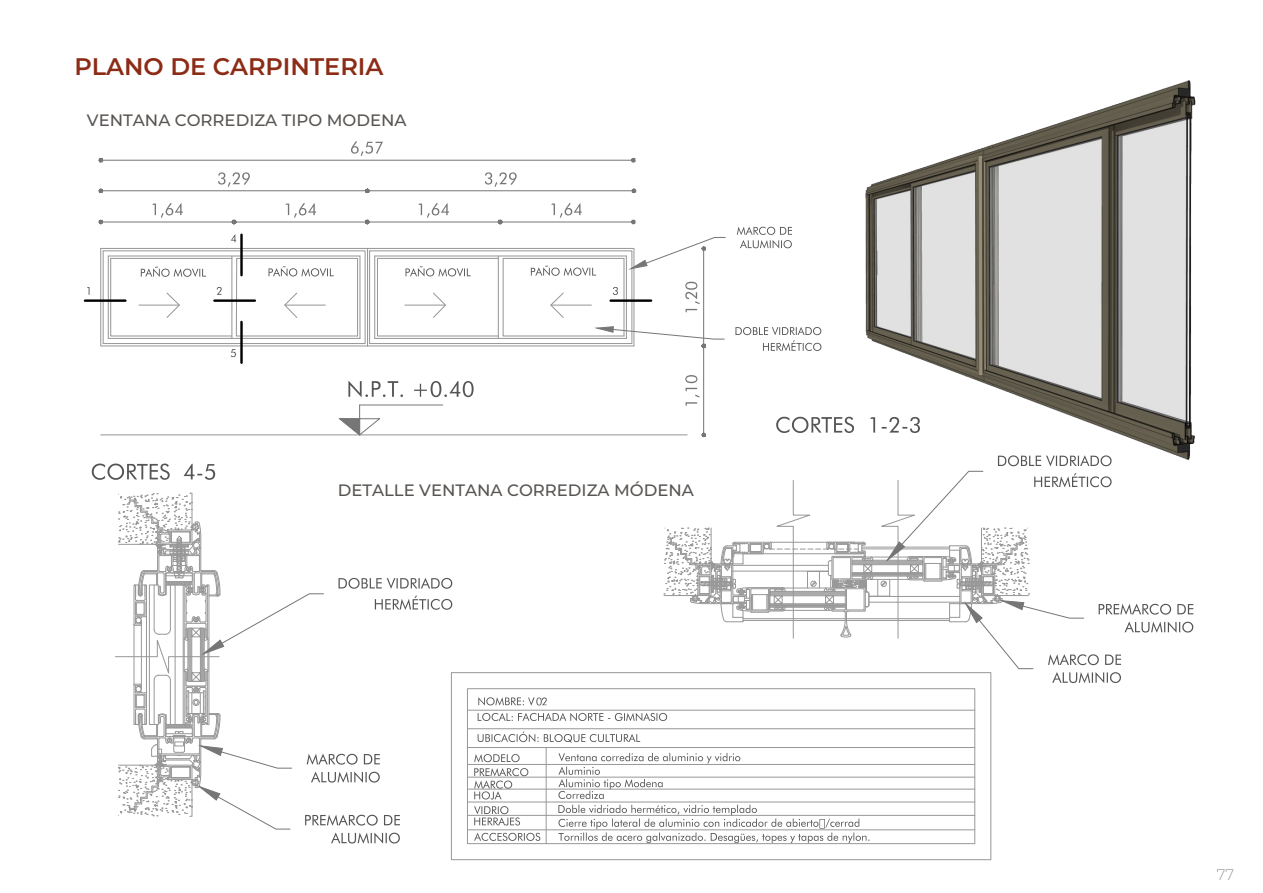
<style>
.page{position:relative;width:1263px;height:893px;background:#fff}
.page>*{position:absolute;margin:0;border:0;box-sizing:border-box;transform-origin:0 0}
.t1{font:600 24px "Montserrat";color:#8c2c16}
.t2{font:500 16.5px "Montserrat";color:#585451}
.t3{font:200 15px "Montserrat";color:#6d6e70}
</style>
<div class="page">
<hr style="left:101px;top:434px;width:586px;height:1px;background:#989898">
<hr style="left:360px;top:405px;width:83px;height:1px;background:#767676">
<svg style="left:338px;top:404px;width:43px;height:32px"></svg>
<svg style="left:348px;top:381px;width:126px;height:16px"></svg>
<hr style="left:703px;top:346px;width:1px;height:89px;background:#767676">
<svg style="left:685px;top:375px;width:15px;height:31px"></svg>
<hr style="left:101px;top:160px;width:532px;height:1px;background:#767676">
<svg style="left:631px;top:158px;width:4px;height:4px"></svg>
<svg style="left:99px;top:158px;width:4px;height:4px"></svg>
<svg style="left:351px;top:141px;width:32px;height:15px"></svg>
<hr style="left:101px;top:222px;width:133px;height:1px;background:#767676">
<svg style="left:99px;top:220px;width:4px;height:4px"></svg>
<svg style="left:152px;top:203px;width:31px;height:15px"></svg>
<hr style="left:101px;top:190px;width:266px;height:1px;background:#767676">
<svg style="left:99px;top:189px;width:4px;height:4px"></svg>
<svg style="left:218px;top:172px;width:32px;height:15px"></svg>
<hr style="left:367px;top:190px;width:267px;height:1px;background:#767676">
<svg style="left:632px;top:189px;width:4px;height:4px"></svg>
<svg style="left:485px;top:172px;width:32px;height:15px"></svg>
<hr style="left:234px;top:222px;width:133px;height:1px;background:#767676">
<svg style="left:232px;top:220px;width:4px;height:4px"></svg>
<svg style="left:285px;top:203px;width:31px;height:15px"></svg>
<hr style="left:500px;top:222px;width:133px;height:1px;background:#767676">
<svg style="left:631px;top:220px;width:4px;height:4px"></svg>
<svg style="left:551px;top:203px;width:31px;height:15px"></svg>
<hr style="left:367px;top:222px;width:133px;height:1px;background:#767676">
<svg style="left:498px;top:220px;width:4px;height:4px"></svg>
<svg style="left:365px;top:220px;width:4px;height:4px"></svg>
<svg style="left:418px;top:203px;width:31px;height:15px"></svg>
<svg style="left:737px;top:227px;width:55px;height:21px"></svg>
<svg style="left:735px;top:327px;width:86px;height:24px"></svg>
<hr style="left:85px;top:299px;width:40px;height:3px;background:#000">
<svg style="left:87px;top:287px;width:3px;height:8px"></svg>
<hr style="left:240px;top:322px;width:3px;height:41px;background:#000">
<svg style="left:100px;top:234px;width:626px;height:123px"></svg>
<img style="left:848px;top:80px;width:348px;height:375px">
<div style="left:467px;top:688px;width:508px;height:156px;border:1px solid #989898"></div>
<div style="left:451px;top:672px;width:540px;height:188px;border:1px solid #989898"></div>
<svg style="left:478px;top:713px;width:189px;height:8px"></svg>
<svg style="left:478px;top:731px;width:162px;height:12px"></svg>
<hr style="left:467px;top:815px;width:508px;height:1px;background:#989898">
<hr style="left:467px;top:802px;width:508px;height:1px;background:#989898">
<hr style="left:467px;top:789px;width:508px;height:1px;background:#989898">
<hr style="left:467px;top:764px;width:508px;height:1px;background:#989898">
<hr style="left:467px;top:747px;width:508px;height:1px;background:#989898">
<hr style="left:467px;top:777px;width:508px;height:1px;background:#989898">
<hr style="left:467px;top:829px;width:508px;height:1px;background:#989898">
<hr style="left:546px;top:747px;width:1px;height:97px;background:#989898">
<svg style="left:474px;top:833px;width:66px;height:8px"></svg>
<svg style="left:474px;top:754px;width:46px;height:8px"></svg>
<svg style="left:474px;top:768px;width:54px;height:31px"></svg>
<svg style="left:474px;top:806px;width:46px;height:19px"></svg>
<hr style="left:467px;top:728px;width:508px;height:1px;background:#989898">
<svg style="left:558px;top:753px;width:182px;height:46px"></svg>
<svg style="left:558px;top:805px;width:311px;height:38px"></svg>
<svg style="left:478px;top:697px;width:69px;height:9px"></svg>
<hr style="left:467px;top:710px;width:508px;height:1px;background:#989898">
<svg style="left:92px;top:464px;width:123px;height:16px"></svg>
<svg style="left:115px;top:493px;width:337px;height:351px"></svg>
<svg style="left:776px;top:417px;width:144px;height:16px"></svg>
<svg style="left:664px;top:455px;width:529px;height:228px"></svg>
<h1 class="t1" style="left:74px;top:51px;width:311px">PLANO DE CARPINTERIA</h1>
<p class="t2" style="left:87px;top:110px;width:321px">VENTANA CORREDIZA TIPO MODENA</p>
<p class="t2" style="left:338px;top:480px;width:358px">DETALLE VENTANA CORREDIZA MÓDENA</p>
<p class="t3" style="left:1217px;top:866px;width:19px">77</p>
</div>
